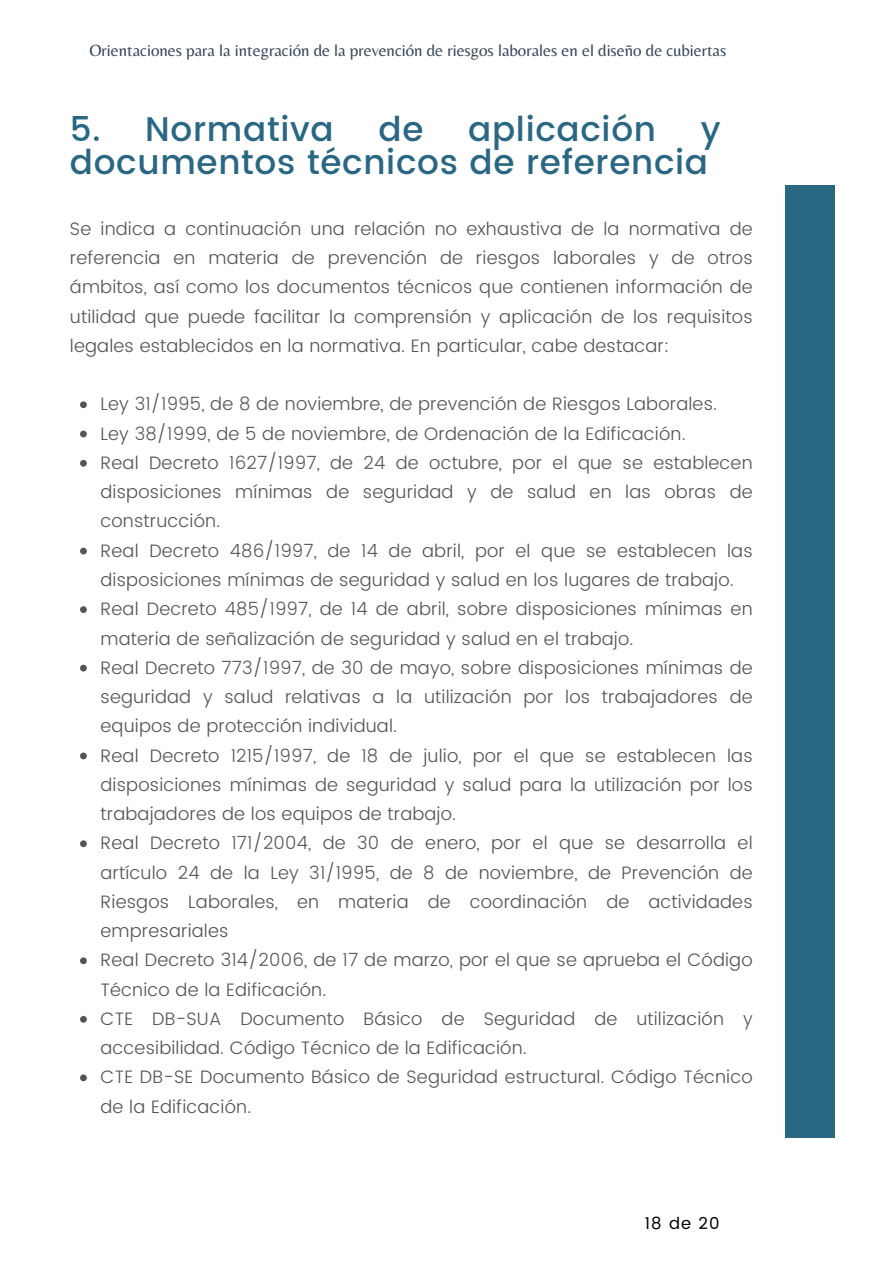
<style>
.page{position:relative;width:893px;height:1264px;background:#fff}
.page>*{position:absolute;margin:0;border:0;box-sizing:border-box;transform-origin:0 0}
.t1{font:500 34.2px/33.8px "Poppins";letter-spacing:.02em;color:#2a6783}
.t2{font:300 18px/29.2px "Poppins";letter-spacing:.01em;color:#545454;text-align:justify}
.t3{font:16.8px "Belleza";color:#344355}
.t4{font:16.5px "Poppins";color:#000}
</style>
<div class="page">
<div style="left:785px;top:184px;width:49px;height:953px;background:#2a6783"></div>
<svg style="left:80px;top:401px;width:7px;height:7px"></svg>
<svg style="left:80px;top:430px;width:7px;height:7px"></svg>
<svg style="left:80px;top:460px;width:7px;height:6px"></svg>
<svg style="left:80px;top:547px;width:7px;height:7px"></svg>
<svg style="left:80px;top:606px;width:7px;height:7px"></svg>
<svg style="left:80px;top:664px;width:7px;height:7px"></svg>
<svg style="left:80px;top:752px;width:7px;height:7px"></svg>
<svg style="left:80px;top:840px;width:7px;height:7px"></svg>
<svg style="left:80px;top:957px;width:7px;height:7px"></svg>
<svg style="left:80px;top:1016px;width:7px;height:6px"></svg>
<svg style="left:80px;top:1074px;width:7px;height:7px"></svg>
<p class="t3" style="left:89px;top:40px;width:638px">Orientaciones para la integración de la prevención de riesgos laborales en el diseño de cubiertas</p>
<h1 class="t1" style="left:70px;top:112px;width:265px">5. Normativa</h1>
<h1 class="t1" style="left:378px;top:112px;width:46px">de</h1>
<h1 class="t1" style="left:468px;top:112px;width:189px">aplicación</h1>
<h1 class="t1" style="left:70px;top:112px;width:652px;text-indent:631px">y documentos técnicos de referencia</h1>
<p class="t2" style="left:70px;top:214px;width:684px">Se indica a continuación una relación no exhaustiva de la normativa de referencia en materia de prevención de riesgos laborales y de otros ámbitos, así como los documentos técnicos que contienen información de utilidad que puede facilitar la comprensión y aplicación de los requisitos legales establecidos en la normativa. En particular, cabe destacar:</p>
<p class="t2" style="left:100px;top:389px;width:653px;text-align:left">Ley 31/1995, de 8 de noviembre, de prevención de Riesgos Laborales.<br>Ley 38/1999, de 5 de noviembre, de Ordenación de la Edificación.<br>Real Decreto 1627/1997, de 24 de octubre, por el que se establecen disposiciones mínimas de seguridad y de salud en las obras de construcción.<br>Real Decreto 486/1997, de 14 de abril, por el que se establecen las disposiciones mínimas de seguridad y salud en los lugares de trabajo.<br>Real Decreto 485/1997, de 14 de abril, sobre disposiciones mínimas en materia de señalización de seguridad y salud en el trabajo.<br>Real Decreto 773/1997, de 30 de mayo, sobre disposiciones mínimas de seguridad y salud relativas a la utilización por los trabajadores de equipos de protección individual.<br>Real Decreto 1215/1997, de 18 de julio, por el que se establecen las disposiciones mínimas de seguridad y salud para la utilización por los trabajadores de los equipos de trabajo.<br>Real Decreto 171/2004, de 30 de enero, por el que se desarrolla el artículo 24 de la Ley 31/1995, de 8 de noviembre, de Prevención de Riesgos Laborales, en materia de coordinación de actividades empresariales<br>Real Decreto 314/2006, de 17 de marzo, por el que se aprueba el Código Técnico de la Edificación.<br>CTE DB-SUA Documento Básico de Seguridad de utilización y accesibilidad. Código Técnico de la Edificación.<br>CTE DB-SE Documento Básico de Seguridad estructural. Código Técnico de la Edificación.</p>
<p class="t4" style="left:644px;top:1213px;width:76px">18 de 20</p>
</div>
